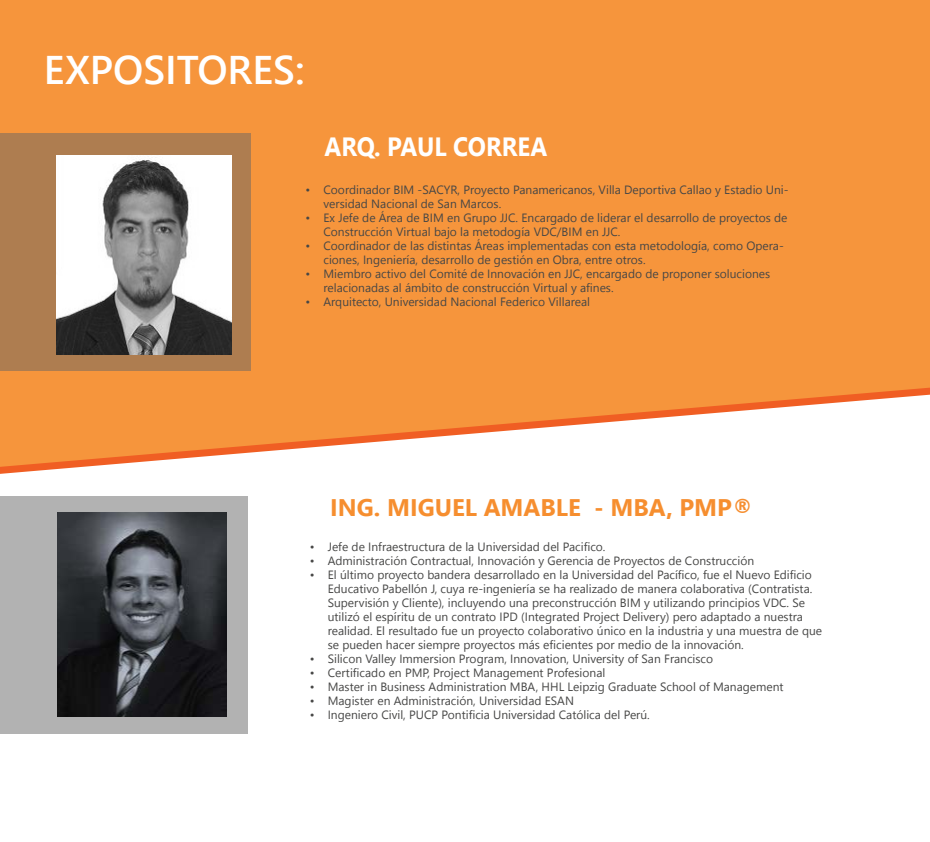
<style>
.page{position:relative;width:930px;height:842px;background:#fff}
.page>*{position:absolute;margin:0;border:0;box-sizing:border-box;transform-origin:0 0}
.t1{font:600 40px "Segoe UI";color:#fff}
.t2{font:700 26.4px "Segoe UI";color:#fff;scale:.91 1}
.t3{font:700 24px "Segoe UI";color:#f68e2f}
.t4{font:12px/14px "Segoe UI";color:#474746}
</style>
<div class="page">
<div style="left:0;top:0;width:930px;height:381px;background:#f6953c"></div>
<div style="left:0;top:133px;width:250px;height:237px;background:#ae7d50"></div>
<div style="left:0;top:496px;width:248px;height:237px;background:#b2b2b2"></div>
<svg style="left:0;top:381px;width:930px;height:93px"></svg>
<img style="left:57px;top:156px;width:174px;height:198px">
<img style="left:58px;top:513px;width:169px;height:203px">
<h1 class="t1" style="left:44px;top:37px;width:262px">EXPOSITORES:</h1>
<h2 class="t2" style="left:324px;top:125px;width:246px">ARQ. PAUL CORREA</h2>
<p class="t4" style="left:323px;top:183px;width:467px;text-indent:-18px">• Coordinador BIM -SACYR, Proyecto Panamericanos, Villa Deportiva Callao y Estadio Uni&shy;versidad Nacional de San Marcos.</p>
<p class="t4" style="left:323px;top:211px;width:465px;text-indent:-18px">• Ex Jefe de Área de BIM en Grupo JJC. Encargado de liderar el desarrollo de proyectos de<br>Construcción Virtual bajo la metodogía VDC/BIM en JJC.</p>
<p class="t4" style="left:323px;top:239px;width:462px;text-indent:-18px">• Coordinador de las distintas Áreas implementadas con esta metodología, como Opera&shy;ciones, Ingeniería, desarrollo de gestión en Obra, entre otros.</p>
<p class="t4" style="left:323px;top:267px;width:448px;text-indent:-18px">• Miembro activo del Comité de Innovación en JJC, encargado de proponer soluciones relacionadas al ámbito de construcción Virtual y afines.</p>
<p class="t4" style="left:305px;top:295px;width:286px">• Arquitecto, Universidad Nacional Federico Villareal</p>
<h3 class="t3" style="left:330px;top:489px;width:424px">ING. MIGUEL AMABLE - MBA, PMP®</h3>
<p class="t4" style="left:310px;top:539px;width:297px">• Jefe de Infraestructura de la Universidad del Pacifico.</p>
<p class="t4" style="left:310px;top:553px;width:446px">• Administración Contractual, Innovación y Gerencia de Proyectos de Construcción</p>
<p class="t4" style="left:328px;top:567px;width:496px;text-indent:-18px">• El último proyecto bandera desarrollado en la Universidad del Pacífico, fue el Nuevo Edificio Educativo Pabellón J, cuya re-ingeniería se ha realizado de manera colaborativa (Contratista.<br>Supervisión y Cliente), incluyendo una preconstrucción BIM y utilizando principios VDC. Se utilizó el espíritu de un contrato IPD (Integrated Project Delivery) pero adaptado a nuestra realidad. El resultado fue un proyecto colaborativo único en la industria y una muestra de que se pueden hacer siempre proyectos más eficientes por medio de la innovación.</p>
<p class="t4" style="left:310px;top:651px;width:405px">• Silicon Valley Immersion Program, Innovation, University of San Francisco</p>
<p class="t4" style="left:310px;top:665px;width:297px">• Certificado en PMP, Project Management Profesional</p>
<p class="t4" style="left:310px;top:679px;width:475px">• Master in Business Administration MBA, HHL Leipzig Graduate School of Management</p>
<p class="t4" style="left:310px;top:693px;width:266px">• Magister en Administración, Universidad ESAN</p>
<p class="t4" style="left:310px;top:707px;width:342px">• Ingeniero Civil, PUCP Pontificia Universidad Católica del Perú.</p>
</div>
